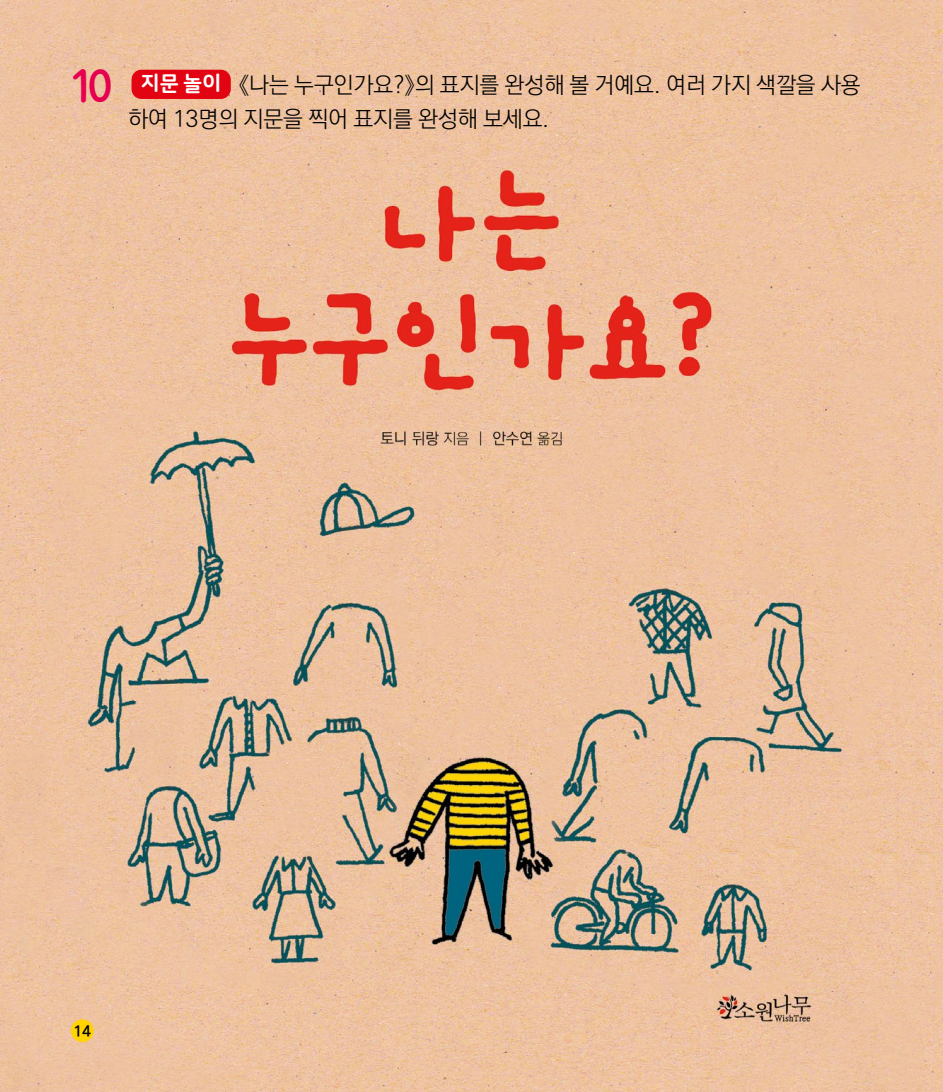
<style>
.page{position:relative;width:943px;height:1092px;background:#fff}
.page>*{position:absolute;margin:0;border:0;box-sizing:border-box;transform-origin:0 0}
.t1{font:49px "Rix Citrus Life B";color:#e50050}
.t2{font:22.75px/33.8px "Ko Pub World Dotum PL";color:#000}
.t3{font:21px "Nanum Square Round OTFEB";color:#fff}
.t4{font:15.05px "Ko Pub World Dotum PB";color:#000}
</style>
<div class="page">
<img style="left:0;top:0;width:943px;height:1091px">
<div style="left:71px;top:1019px;width:23px;height:23px;background:#ffd400;border-radius:50%"></div>
<div style="left:131px;top:70px;width:100px;height:29px;background:#e30413;border-radius:10px"></div>
<h1 class="t1" style="left:72px;top:60px;width:42px">10</h1>
<p class="t3" style="left:141px;top:71px;width:82px">지문 놀이</p>
<p class="t2" style="left:128px;top:69px;width:734px;text-indent:111px">《나는 누구인가요?》의 표지를 완성해 볼 거예요. 여러 가지 색깔을 사용 하여 13명의 지문을 찍어 표지를 완성해 보세요.</p>
<p class="t4" style="left:74px;top:1020px;width:18px">14</p>
</div>
